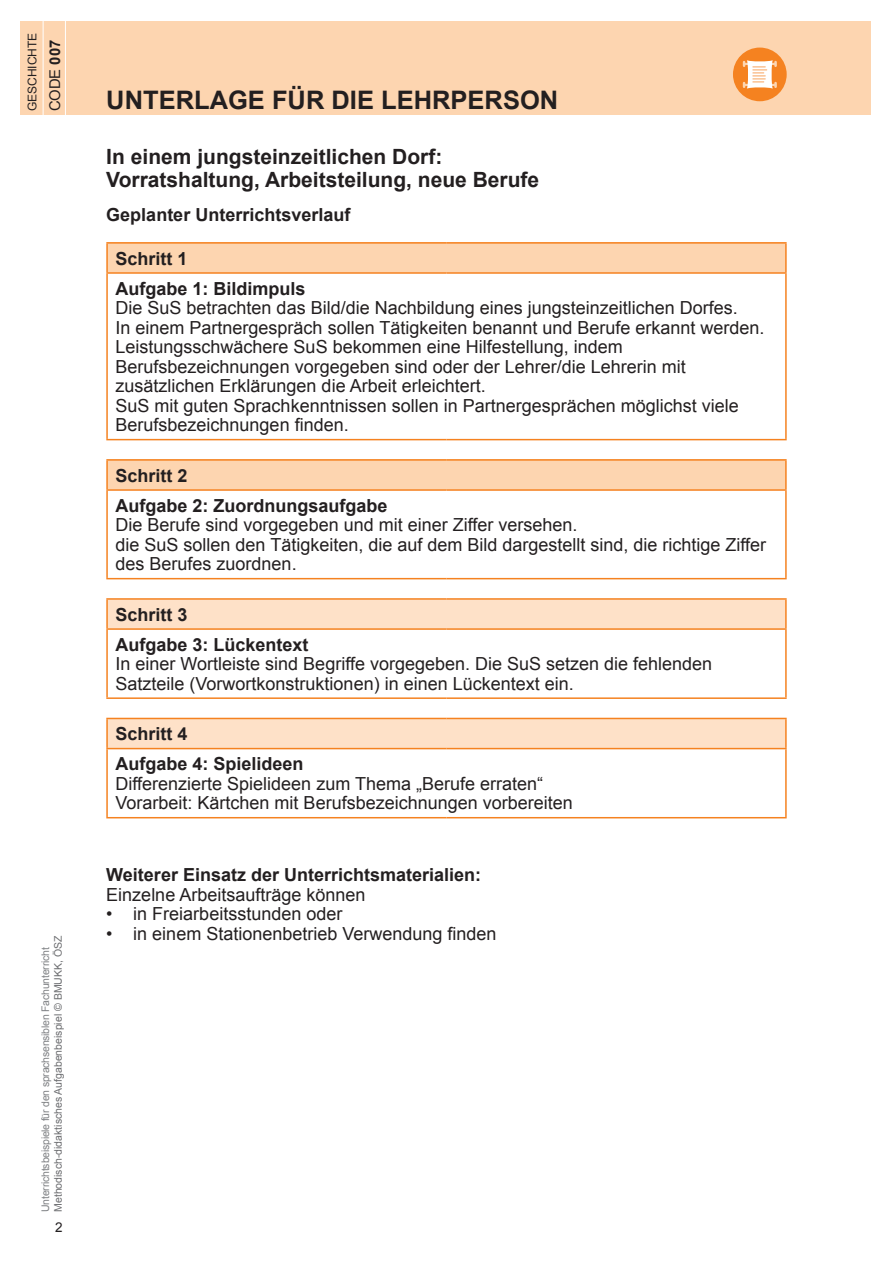
<style>
.page{position:relative;width:893px;height:1263px;background:#fff}
.page>*{position:absolute;margin:0;border:0;box-sizing:border-box;transform-origin:0 0}
.t1{font:700 25.5px "Arial";color:#231f20}
.t2{font:700 21px/22.5px "Arial";color:#231f20}
.t3{font:18px/19.5px "Arial";color:#231f20}
.t4{font:700 18px/30.2px "Arial";color:#231f20}
.t5{font:14.85px "Arial";color:#231f20}
.t6{font:13.5px "Arial";color:#231f20}
.t7{font:12px "Arial";color:#231f20}
.t8{font:10.5px "Arial";letter-spacing:-.02em;color:#808285}
.t9{font:10.5px "Arial";color:#6c6d70}
.s1{font-weight:700}
</style>
<div class="page">
<div style="left:20px;top:21px;width:850px;height:94px;background:#fdd5b0"></div>
<hr style="left:43px;top:20px;width:1px;height:127px;background:#fff">
<hr style="left:65px;top:20px;width:1px;height:127px;background:#fff">
<div style="left:733px;top:48px;width:54px;height:53px;background:#f58220;border-radius:50%"></div>
<hr style="left:744px;top:63px;width:31px;height:2px;background:#fdd5b0">
<hr style="left:744px;top:84px;width:31px;height:2px;background:#fdd5b0">
<svg style="left:747px;top:60px;width:26px;height:29px"></svg>
<svg style="left:753px;top:66px;width:14px;height:16px"></svg>
<div style="left:107px;top:243px;width:679px;height:30px;background:#fdd5b0"></div>
<div style="left:107px;top:460px;width:679px;height:30px;background:#fdd5b0"></div>
<svg style="left:107px;top:600px;width:679px;height:148px"></svg>
<hr style="left:106px;top:242px;width:340px;height:2px;background:#f58220">
<hr style="left:106px;top:244px;width:2px;height:28px;background:#f58220">
<hr style="left:446px;top:242px;width:341px;height:2px;background:#f58220">
<hr style="left:785px;top:244px;width:2px;height:28px;background:#f58220">
<hr style="left:106px;top:272px;width:340px;height:2px;background:#f58220">
<hr style="left:106px;top:274px;width:2px;height:165px;background:#f58220">
<hr style="left:446px;top:272px;width:341px;height:2px;background:#f58220">
<hr style="left:785px;top:274px;width:2px;height:165px;background:#f58220">
<hr style="left:106px;top:439px;width:340px;height:1px;background:#f58220">
<hr style="left:446px;top:439px;width:341px;height:1px;background:#f58220">
<hr style="left:106px;top:459px;width:340px;height:2px;background:#f58220">
<hr style="left:106px;top:461px;width:2px;height:28px;background:#f58220">
<hr style="left:446px;top:459px;width:341px;height:2px;background:#f58220">
<hr style="left:785px;top:461px;width:2px;height:28px;background:#f58220">
<hr style="left:106px;top:489px;width:340px;height:2px;background:#f58220">
<hr style="left:106px;top:491px;width:2px;height:87px;background:#f58220">
<hr style="left:446px;top:489px;width:341px;height:2px;background:#f58220">
<hr style="left:785px;top:491px;width:2px;height:87px;background:#f58220">
<hr style="left:106px;top:578px;width:340px;height:1px;background:#f58220">
<hr style="left:446px;top:578px;width:341px;height:1px;background:#f58220">
<hr style="left:106px;top:598px;width:340px;height:2px;background:#f58220">
<hr style="left:106px;top:600px;width:2px;height:28px;background:#f58220">
<hr style="left:446px;top:598px;width:341px;height:2px;background:#f58220">
<hr style="left:785px;top:600px;width:2px;height:28px;background:#f58220">
<hr style="left:106px;top:628px;width:340px;height:2px;background:#f58220">
<hr style="left:106px;top:630px;width:2px;height:67px;background:#f58220">
<hr style="left:446px;top:628px;width:341px;height:2px;background:#f58220">
<hr style="left:785px;top:630px;width:2px;height:67px;background:#f58220">
<hr style="left:106px;top:697px;width:340px;height:2px;background:#f58220">
<hr style="left:446px;top:697px;width:341px;height:2px;background:#f58220">
<hr style="left:106px;top:718px;width:340px;height:1px;background:#f58220">
<hr style="left:106px;top:719px;width:2px;height:29px;background:#f58220">
<hr style="left:446px;top:718px;width:341px;height:1px;background:#f58220">
<hr style="left:785px;top:719px;width:2px;height:29px;background:#f58220">
<hr style="left:106px;top:748px;width:340px;height:1px;background:#f58220">
<hr style="left:106px;top:749px;width:2px;height:68px;background:#f58220">
<hr style="left:446px;top:748px;width:341px;height:1px;background:#f58220">
<hr style="left:785px;top:749px;width:2px;height:68px;background:#f58220">
<hr style="left:106px;top:817px;width:340px;height:1px;background:#f58220">
<hr style="left:446px;top:817px;width:341px;height:1px;background:#f58220">
<p class="t7" style="left:25px;top:111px;width:80px;rotate:-90deg">GESCHICHTE</p>
<p class="t5" style="left:45px;top:111px;width:73px;rotate:-90deg">CODE <span class="s1">007</span></p>
<p class="t8" style="left:39px;top:1212px;width:266px;rotate:-90deg">Unterrichtsbeispiele für den sprachsensiblen Fachunterricht</p>
<p class="t9" style="left:51px;top:1212px;width:278px;rotate:-90deg">Methodisch-didaktisches Aufgabenbeispiel © BMUKK, ÖSZ</p>
<p class="t6" style="left:55px;top:1218px;width:9px">2</p>
<h1 class="t1" style="left:106px;top:83px;width:453px">UNTERLAGE FÜR DIE LEHRPERSON</h1>
<p class="t2" style="left:106px;top:146px;width:434px">In einem jungsteinzeitlichen Dorf:<br>Vorratshaltung, Arbeitsteilung, neue Berufe</p>
<p class="t4" style="left:106px;top:200px;width:246px">Geplanter Unterrichtsverlauf</p>
<p class="t4" style="left:116px;top:244px;width:192px">Schritt 1<br>Aufgabe 1: Bildimpuls</p>
<p class="t3" style="left:116px;top:298px;width:651px">Die SuS betrachten das Bild/die Nachbildung eines jungsteinzeitlichen Dorfes.<br>In einem Partnergespräch sollen Tätigkeiten benannt und Berufe erkannt werden.<br>Leistungsschwächere SuS bekommen eine Hilfestellung, indem Berufsbezeichnungen vorgegeben sind oder der Lehrer/die Lehrerin mit zusätzlichen Erklärungen die Arbeit erleichtert.<br>SuS mit guten Sprachkenntnissen sollen in Partnergesprächen möglichst viele Berufsbezeichnungen finden.</p>
<p class="t4" style="left:116px;top:461px;width:274px">Schritt 2<br>Aufgabe 2: Zuordnungsaufgabe</p>
<p class="t3" style="left:116px;top:515px;width:652px">Die Berufe sind vorgegeben und mit einer Ziffer versehen.<br>die SuS sollen den Tätigkeiten, die auf dem Bild dargestellt sind, die richtige Ziffer des Berufes zuordnen.</p>
<p class="t4" style="left:116px;top:600px;width:195px">Schritt 3<br>Aufgabe 3: Lückentext</p>
<p class="t3" style="left:116px;top:654px;width:598px">In einer Wortleiste sind Begriffe vorgegeben. Die SuS setzen die fehlenden<br>Satzteile (Vorwortkonstruktionen) in einen Lückentext ein.</p>
<p class="t4" style="left:116px;top:719px;width:190px">Schritt 4<br>Aufgabe 4: Spielideen</p>
<p class="t3" style="left:116px;top:774px;width:459px">Differenzierte Spielideen zum Thema „Berufe erraten“<br>Vorarbeit: Kärtchen mit Berufsbezeichnungen vorbereiten</p>
<p class="t4" style="left:106px;top:861px;width:376px">Weiterer Einsatz der Unterrichtsmaterialien:</p>
<p class="t3" style="left:106px;top:885px;width:261px">Einzelne Arbeitsaufträge können</p>
<p class="t3" style="left:106px;top:904px;width:238px">• in Freiarbeitsstunden oder</p>
<p class="t3" style="left:106px;top:924px;width:392px">• in einem Stationenbetrieb Verwendung finden</p>
</div>
